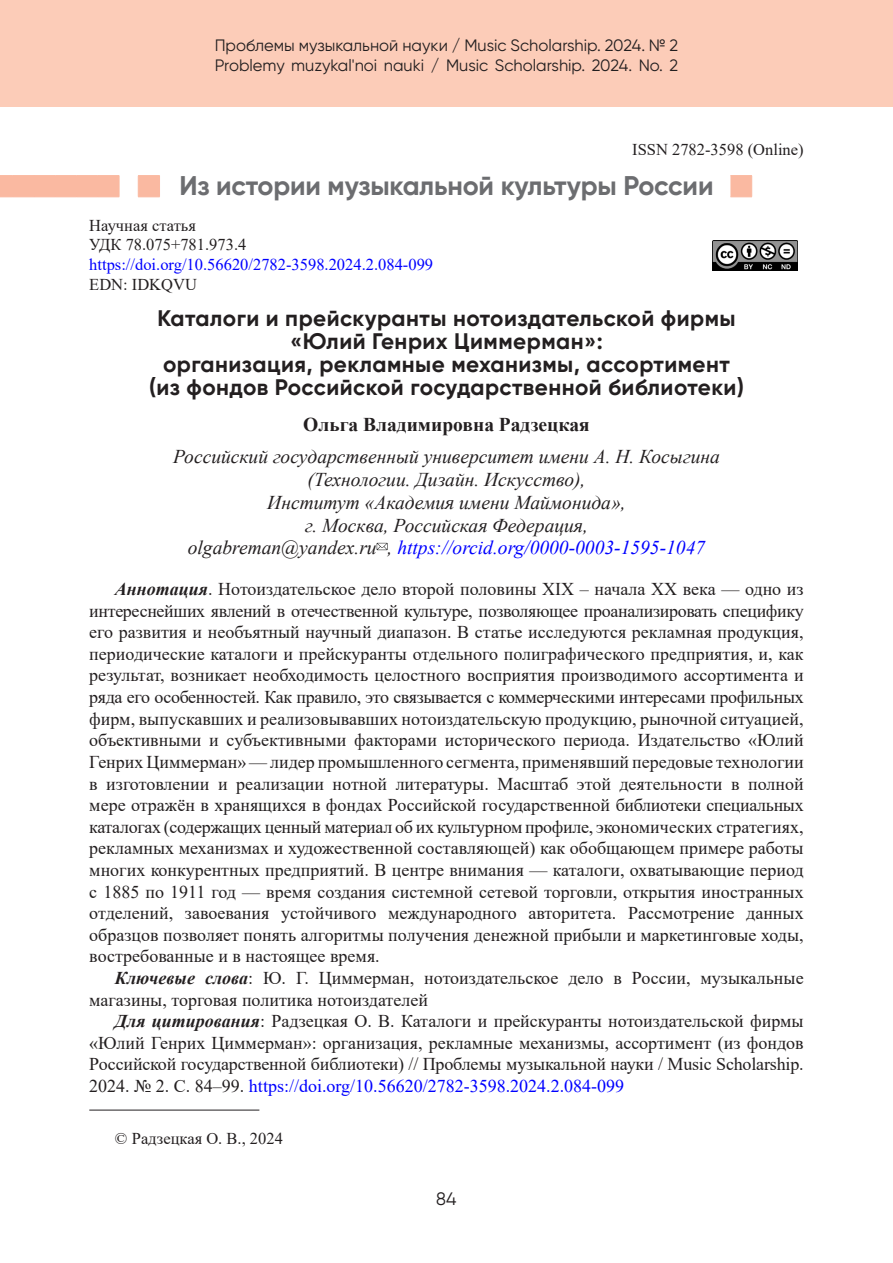
<style>
.page{position:relative;width:893px;height:1263px;background:#fff}
.page>*{position:absolute;margin:0;border:0;box-sizing:border-box;transform-origin:0 0}
.Рубрика{font:700 27px "Gilroy";letter-spacing:-.005em;color:#6c6d70}
.Заголовок{font:700 22.5px/22.8px "Gilroy";letter-spacing:.02em;color:#231f20;text-align:center}
.Академия{font:italic 19.5px "Times New Roman";color:#231f20}
.Академия-2{font:italic 19.5px "Times New Roman";color:#00f}
.Автор{font:700 19.5px "Times New Roman";color:#231f20}
.Литература{font:18px/21.6px "Times New Roman";color:#231f20;text-align:justify}
.t1{font:18px "Gilroy";color:#231f20}
.t2{font:16.5px/19.5px "Gilroy";color:#231f20}
.EDN{font:16.5px "Times New Roman";color:#00f}
.EDN-2{font:16.5px "Times New Roman";color:#231f20}
.Удк{font:16.5px "Times New Roman";color:#231f20}
.Примечание{font:16.5px "Times New Roman";color:#231f20}
.s1{color:#231f20}
.s2{font-weight:700;font-style:italic}
.s3{color:#00f}
</style>
<div class="page">
<div style="left:0;top:0;width:893px;height:107px;background:#fcccb8"></div>
<svg style="left:0;top:175px;width:752px;height:23px"></svg>
<img style="left:713px;top:241px;width:85px;height:30px">
<svg style="left:377px;top:543px;width:11px;height:7px"></svg>
<hr style="left:89px;top:1110px;width:170px;height:1px;background:#231f20">
<p class="t2" style="left:215px;top:36px;width:465px">Проблемы музыкальной науки / Music Scholarship. 2024. № 2<br>Problemy muzykal'noi nauki / Music Scholarship. 2024. No. 2</p>
<p class="Удк" style="left:632px;top:138px;width:173px">ISSN 2782-3598 (Online)</p>
<p class="Рубрика" style="left:179px;top:169px;width:536px">Из истории музыкальной культуры России</p>
<p class="EDN-2" style="left:89px;top:214px;width:108px">Научная статья</p>
<p class="EDN-2" style="left:89px;top:233px;width:159px">УДК 78.075+781.973.4</p>
<p class="EDN" style="left:89px;top:253px;width:345px">https://doi.org/10.56620/2782-3598.2024.2.084-099</p>
<p class="EDN-2" style="left:89px;top:272px;width:109px">EDN: IDKQVU</p>
<p class="Заголовок" style="left:157px;top:307px;width:580px">Каталоги и прейскуранты нотоиздательской фирмы «Юлий Генрих Циммерман»:<br>организация, рекламные механизмы, ассортимент</p>
<p class="Заголовок" style="left:149px;top:375px;width:596px">(из фондов Российской государственной библиотеки)</p>
<p class="Автор" style="left:303px;top:410px;width:288px">Ольга Владимировна Радзецкая</p>
<p class="Академия" style="left:173px;top:443px;width:548px">Российский государственный университет имени А. Н. Косыгина</p>
<p class="Академия" style="left:308px;top:466px;width:279px">(Технологии. Дизайн. Искусство),</p>
<p class="Академия" style="left:267px;top:489px;width:360px">Институт «Академия имени Маймонида»,</p>
<p class="Академия" style="left:305px;top:512px;width:284px">г. Москва, Российская Федерация,</p>
<p class="Академия-2" style="left:188px;top:534px;width:519px"><span class="s1">olgabreman@yandex.ru ,</span> https://orcid.org/0000-0003-1595-1047</p>
<p class="Литература" style="left:89px;top:578px;width:716px;text-indent:26px"><span class="s2">Аннотация</span>. Нотоиздательское дело второй половины XIX – начала XX века — одно из интереснейших явлений в отечественной культуре, позволяющее проанализировать специфику его развития и необъятный научный диапазон. В статье исследуются рекламная продукция, периодические каталоги и прейскуранты отдельного полиграфического предприятия, и, как результат, возникает необходимость целостного восприятия производимого ассортимента и ряда его особенностей. Как правило, это связывается с коммерческими интересами профильных фирм, выпускавших и реализовывавших нотоиздательскую продукцию, рыночной ситуацией, объективными и субъективными факторами исторического периода. Издательство «Юлий Генрих Циммерман» — лидер промышленного сегмента, применявший передовые технологии в изготовлении и реализации нотной литературы. Масштаб этой деятельности в полной мере отражён в хранящихся в фондах Российской государственной библиотеки специальных каталогах (содержащих ценный материал об их культурном профиле, экономических стратегиях, рекламных механизмах и художественной составляющей) как обобщающем примере работы многих конкурентных предприятий. В центре внимания — каталоги, охватывающие период с 1885 по 1911 год — время создания системной сетевой торговли, открытия иностранных отделений, завоевания устойчивого международного авторитета. Рассмотрение данных образцов позволяет понять алгоритмы получения денежной прибыли и маркетинговые ходы, востребованные и в настоящее время.</p>
<p class="Литература" style="left:89px;top:966px;width:716px;text-indent:26px"><span class="s2">Ключевые слова</span>: Ю. Г. Циммерман, нотоиздательское дело в России, музыкальные магазины, торговая политика нотоиздателей</p>
<p class="Литература" style="left:89px;top:1010px;width:716px;text-indent:26px"><span class="s2">Для цитирования</span>: Радзецкая О. В. Каталоги и прейскуранты нотоиздательской фирмы «Юлий Генрих Циммерман»: организация, рекламные механизмы, ассортимент (из фондов Российской государственной библиотеки) // Проблемы музыкальной науки / Music Scholarship.<br>2024. № 2. С. 84–99. <span class="s3">https://doi.org/10.56620/2782-3598.2024.2.084-099</span></p>
<p class="Примечание" style="left:115px;top:1126px;width:170px">© Радзецкая О. В., 2024</p>
<p class="t1" style="left:436px;top:1188px;width:22px">84</p>
</div>
